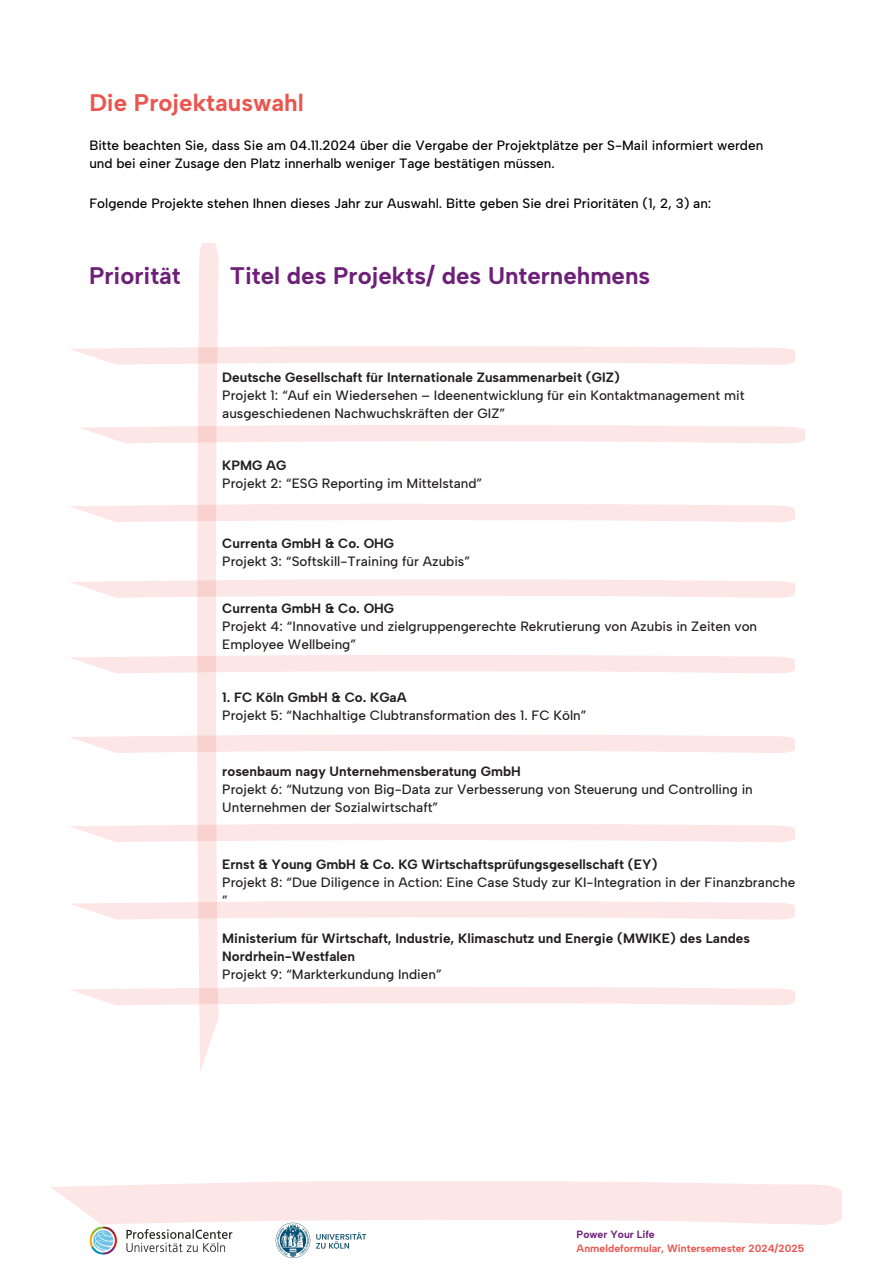
<style>
.page{position:relative;width:894px;height:1264px;background:#fff}
.page>*{position:absolute;margin:0;border:0;box-sizing:border-box;transform-origin:0 0}
.t1{font:700 24px "Albert Sans";color:#6d2077}
.t2{font:700 24px "Albert Sans";color:#ea564f}
.t3{font:500 13.5px/18px "Albert Sans";color:#211e1f}
.t4{font:500 13.5px/18px "Albert Sans";color:#000}
.t5{font:700 13.5px/18px "Albert Sans";color:#211e1f}
.t6{font:700 10.5px "Albert Sans";color:#ea564f}
.t7{font:700 10.5px "Albert Sans";color:#6d2077}
.s1{font-weight:700}
.s2{font-weight:500}
</style>
<div class="page">
<svg style="left:197px;top:243px;width:21px;height:828px;background:#fceae9"></svg>
<svg style="left:51px;top:1181px;width:790px;height:44px;background:#fceae9"></svg>
<img style="left:89px;top:1226px;width:143px;height:28px">
<img style="left:270px;top:1222px;width:101px;height:36px">
<svg style="left:71px;top:346px;width:723px;height:19px;fill:#fce7e6"></svg>
<svg style="left:79px;top:425px;width:725px;height:18px;background:#fce9e8"></svg>
<svg style="left:70px;top:503px;width:724px;height:19px;fill:#fce7e6"></svg>
<svg style="left:70px;top:579px;width:724px;height:19px;fill:#fce7e6"></svg>
<svg style="left:70px;top:655px;width:724px;height:18px;background:#fce9e8"></svg>
<svg style="left:70px;top:734px;width:724px;height:19px;fill:#fce7e6"></svg>
<svg style="left:70px;top:823px;width:724px;height:19px;fill:#fce7e6"></svg>
<svg style="left:70px;top:901px;width:724px;height:18px;background:#fce9e8"></svg>
<svg style="left:70px;top:986px;width:724px;height:19px;fill:#fce7e6"></svg>
<h1 class="t2" style="left:89px;top:88px;width:216px">Die Projektauswahl</h1>
<h2 class="t4" style="left:89px;top:136px;width:675px">Bitte beachten Sie, dass Sie am 04.11.2024 über die Vergabe der Projektplätze per S-Mail informiert werden und bei einer Zusage den Platz innerhalb weniger Tage bestätigen müssen.</h2>
<h2 class="t4" style="left:89px;top:194px;width:623px">Folgende Projekte stehen Ihnen dieses Jahr zur Auswahl. Bitte geben Sie drei Prioritäten (1, 2, 3) an:</h2>
<h1 class="t1" style="left:89px;top:261px;width:93px">Priorität</h1>
<h1 class="t1" style="left:230px;top:261px;width:422px">Titel des Projekts/ des Unternehmens</h1>
<p class="t3" style="left:222px;top:368px;width:523px"><span class="s1">Deutsche Gesellschaft für Internationale Zusammenarbeit (GIZ)<br></span>Projekt 1: “Auf ein Wiedersehen – Ideenentwicklung für ein Kontaktmanagement mit ausgeschiedenen Nachwuchskräften der GIZ”</p>
<h2 class="t3" style="left:222px;top:456px;width:261px"><span class="s1">KPMG AG<br></span>Projekt 2: “ESG Reporting im Mittelstand”</h2>
<h2 class="t3" style="left:222px;top:534px;width:249px"><span class="s1">Currenta GmbH &amp; Co. OHG<br></span>Projekt 3: “Softskill-Training für Azubis”</h2>
<h2 class="t3" style="left:222px;top:599px;width:536px"><span class="s1">Currenta GmbH &amp; Co. OHG<br></span>Projekt 4: “Innovative und zielgruppengerechte Rekrutierung von Azubis in Zeiten von<br>Employee Wellbeing”</h2>
<h2 class="t3" style="left:222px;top:688px;width:366px"><span class="s1">1. FC Köln GmbH &amp; Co. KGaA<br></span>Projekt 5: “Nachhaltige Clubtransformation des 1. FC Köln”</h2>
<p class="t3" style="left:222px;top:762px;width:532px"><span class="s1">rosenbaum nagy Unternehmensberatung GmbH<br></span>Projekt 6: “Nutzung von Big-Data zur Verbesserung von Steuerung und Controlling in<br>Unternehmen der Sozialwirtschaft”</p>
<p class="t3" style="left:222px;top:855px;width:574px"><span class="s1">Ernst &amp; Young GmbH &amp; Co. KG Wirtschaftsprüfungsgesellschaft (EY)<br></span>Projekt 8: “Due Diligence in Action: Eine Case Study zur KI-Integration in der Finanzbranche ”</p>
<p class="t5" style="left:222px;top:929px;width:529px">Ministerium für Wirtschaft, Industrie, Klimaschutz und Energie (MWIKE) des Landes<br>Nordrhein-Westfalen<br><span class="s2">Projekt 9: “Markterkundung Indien”</span></p>
<h2 class="t7" style="left:576px;top:1227px;width:80px">Power Your Life</h2>
<h2 class="t6" style="left:576px;top:1241px;width:229px">Anmeldeformular, Wintersemester 2024/2025</h2>
</div>
